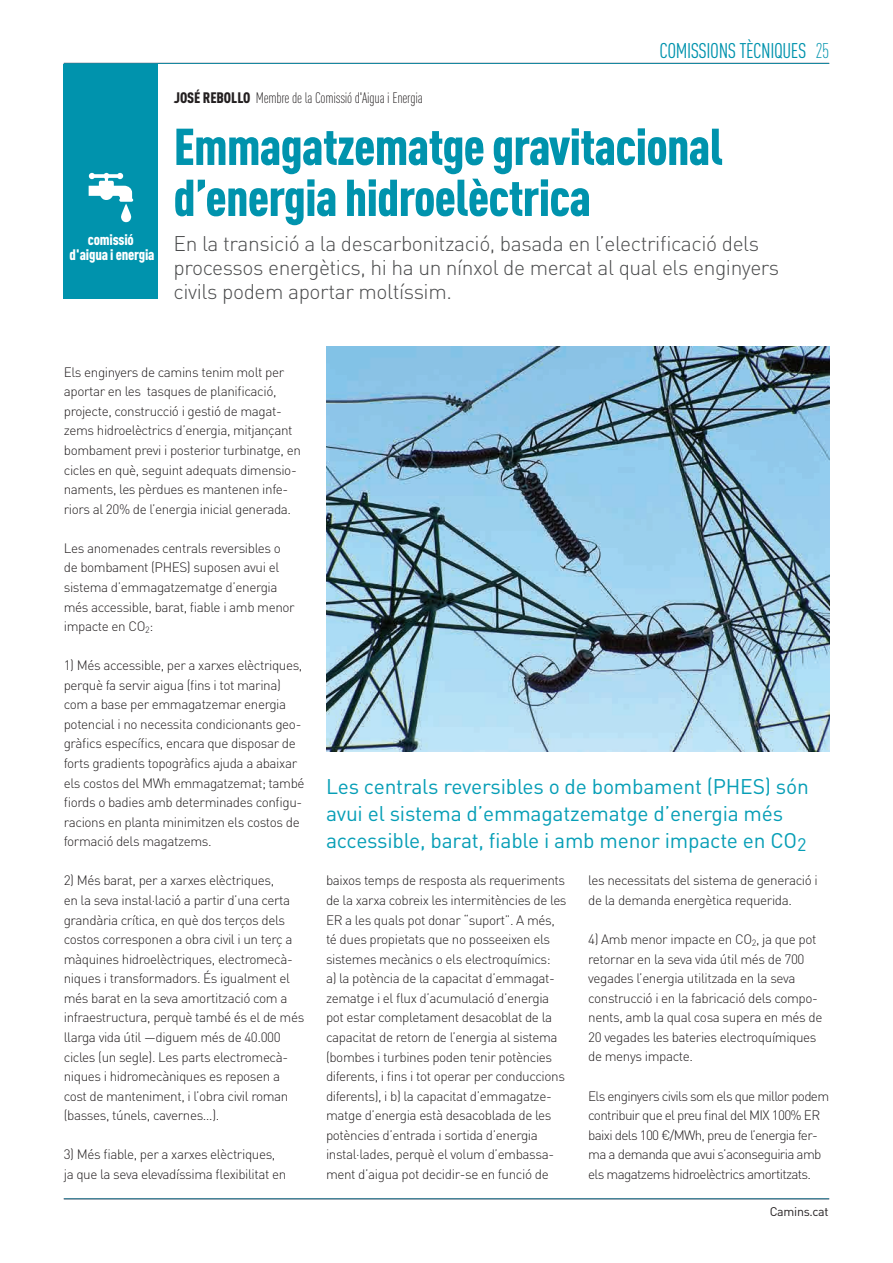
<style>
.page{position:relative;width:893px;height:1263px;background:#fff}
.page>*{position:absolute;margin:0;border:0;box-sizing:border-box;transform-origin:0 0}
.t1{font:900 51px/51px "DIN Cond";letter-spacing:-.015em;color:#0093ad}
.t2{font:300 21px/24px "DIN Pro";letter-spacing:-.02em;color:#4b4c4d}
.t3{font:21px/27px "DIN Pro";letter-spacing:-.01em;color:#069eb6}
.t4{font:21px "DIN Cond";letter-spacing:-.02em;color:#0093ad}
.t5{font:300 15px "DIN Cond";letter-spacing:-.015em;color:#231f20}
.t6{font:900 15px/15px "DIN Cond";letter-spacing:-.015em;color:#fff;text-align:center}
.t7{font:300 13.5px/19.5px "DIN Pro";letter-spacing:-.03em;color:#231f20}
.t8{font:300 13.5px/19.5px "DIN Pro";letter-spacing:-.05em;color:#231f20}
.t9{font:12.45px "DIN Pro";letter-spacing:-.025em;color:#231f20}
.s1{font-weight:900}
.s2{font-weight:300}
</style>
<div class="page">
<hr style="left:64px;top:1198px;width:765px;height:1px;background:#0093ad">
<hr style="left:64px;top:63px;width:765px;height:1px;background:#0093ad">
<div style="left:64px;top:64px;width:94px;height:235px;background:#0093ad"></div>
<svg style="left:89px;top:173px;width:44px;height:50px"></svg>
<img style="left:326px;top:347px;width:503px;height:405px">
<p class="t5" style="left:174px;top:89px;width:251px"><span class="s1">JOSÉ REBOLLO</span> Membre de la Comissió d'Aigua i Energia</p>
<h2 class="t4" style="left:659px;top:38px;width:172px">COMISSIONS TÈCNIQUES <span class="s2">25</span></h2>
<h1 class="t1" style="left:174px;top:120px;width:551px">Emmagatzematge gravitacional d’energia hidroelèctrica</h1>
<p class="t6" style="left:70px;top:232px;width:87px">comissió d'aigua i energia</p>
<h2 class="t2" style="left:174px;top:230px;width:607px">En la transició a la descarbonització, basada en l’electrificació dels processos energètics, hi ha un nínxol de mercat al qual els enginyers civils podem aportar moltíssim.</h2>
<p class="t7" style="left:64px;top:362px;width:239px">Els enginyers de camins tenim molt per aportar en les tasques de planificació, projecte, construcció i gestió de magat&shy;zems hidroelèctrics d’energia, mitjançant bombament previ i posterior turbinatge, en cicles en què, seguint adequats dimensio&shy;naments, les pèrdues es mantenen infe&shy;riors al 20% de l’energia inicial generada.</p>
<p class="t7" style="left:64px;top:538px;width:232px">Les anomenades centrals reversibles o de bombament (PHES) suposen avui el sistema d’emmagatzematge d’energia més accessible, barat, fiable i amb menor impacte en CO<sub>2</sub>:</p>
<p class="t7" style="left:64px;top:655px;width:242px">1) Més accessible, per a xarxes elèctriques, perquè fa servir aigua (fins i tot marina) com a base per emmagatzemar energia potencial i no necessita condicionants geo&shy;gràfics específics, encara que disposar de forts gradients topogràfics ajuda a abaixar els costos del MWh emmagatzemat; també fiords o badies amb determinades configu&shy;racions en planta minimitzen els costos de formació dels magatzems.</p>
<p class="t7" style="left:64px;top:870px;width:242px">2) Més barat, per a xarxes elèctriques,<br>en la seva instal·lació a partir d’una certa grandària crítica, en què dos terços dels costos corresponen a obra civil i un terç a màquines hidroelèctriques, electromecà&shy;niques i transformadors. És igualment el més barat en la seva amortització com a infraestructura, perquè també és el de més llarga vida útil —diguem més de 40.000 cicles (un segle). Les parts electromecà&shy;niques i hidromecàniques es reposen a cost de manteniment, i l’obra civil roman (basses, túnels, cavernes…).</p>
<p class="t7" style="left:64px;top:1144px;width:224px">3) Més fiable, per a xarxes elèctriques, ja que la seva elevadíssima flexibilitat en</p>
<h2 class="t3" style="left:326px;top:772px;width:484px">Les centrals reversibles o de bombament (PHES) són avui el sistema d’emmagatzematge d’energia més accessible, barat, fiable i amb menor impacte en CO<sub>2</sub></h2>
<p class="t7" style="left:326px;top:870px;width:242px">baixos temps de resposta als requeriments de la xarxa cobreix les intermitències de les ER a les quals pot donar “suport”. A més, té dues propietats que no posseeixen els sistemes mecànics o els electroquímics:<br>a) la potència de la capacitat d’emmagat&shy;zematge i el flux d’acumulació d’energia pot estar completament desacoblat de la capacitat de retorn de l’energia al sistema (bombes i turbines poden tenir potències diferents, i fins i tot operar per conduccions diferents), i b) la capacitat d’emmagatze&shy;matge d’energia està desacoblada de les potències d’entrada i sortida d’energia instal·lades, perquè el volum d’embassa&shy;ment d’aigua pot decidir-se en funció de</p>
<p class="t7" style="left:588px;top:870px;width:231px">les necessitats del sistema de generació i de la demanda energètica requerida.</p>
<p class="t7" style="left:588px;top:929px;width:236px">4) Amb menor impacte en CO<sub>2</sub>, ja que pot retornar en la seva vida útil més de 700 vegades l’energia utilitzada en la seva construcció i en la fabricació dels compo&shy;nents, amb la qual cosa supera en més de 20 vegades les bateries electroquímiques de menys impacte.</p>
<p class="t8" style="left:588px;top:1085px;width:242px">Els enginyers civils som els que millor podem contribuir que el preu final del MIX 100% ER baixi dels 100 €/MWh, preu de l’energia fer&shy;ma a demanda que avui s’aconseguiria amb els magatzems hidroelèctrics amortitzats.</p>
<p class="t9" style="left:770px;top:1203px;width:60px">Camins.cat</p>
</div>
